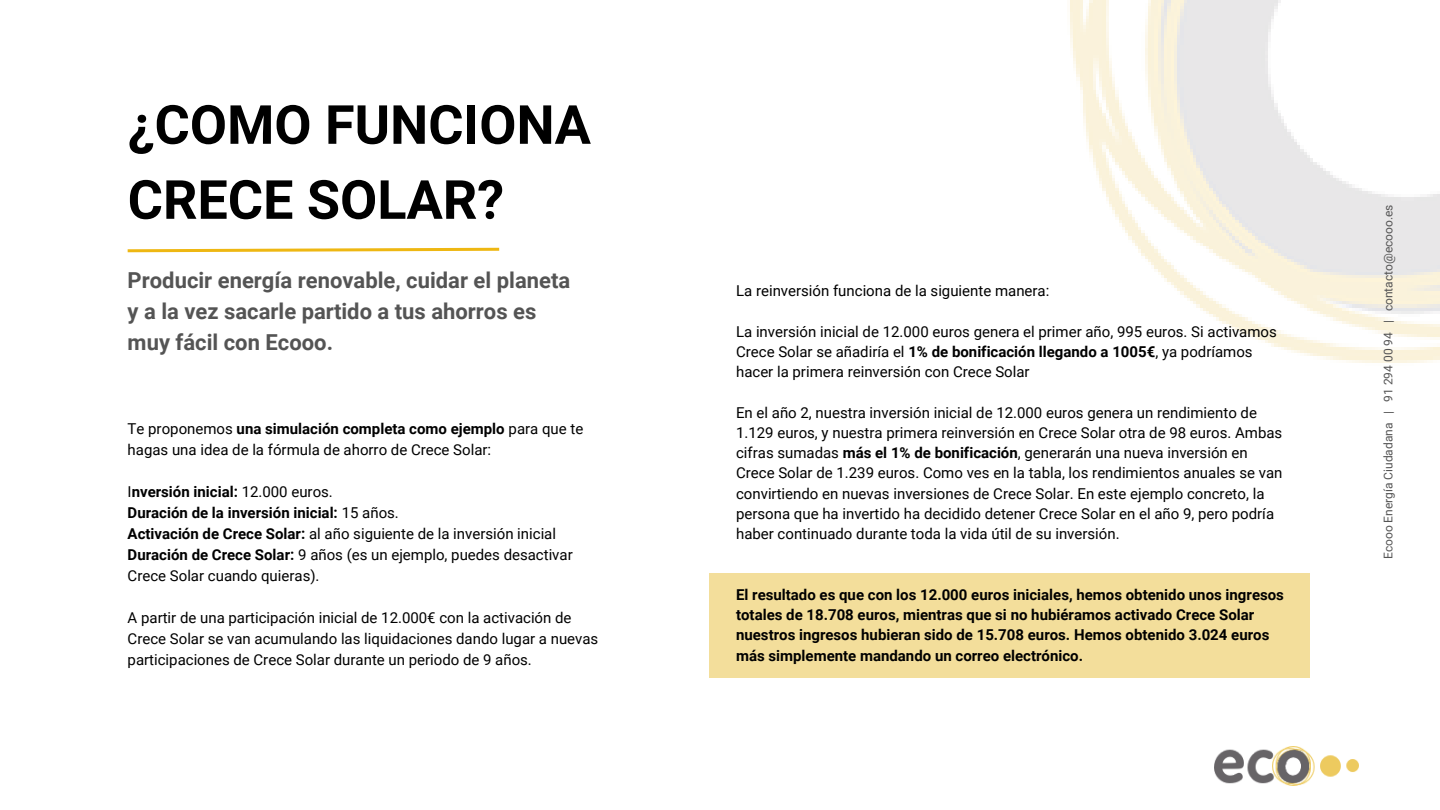
<style>
.page{position:relative;width:1440px;height:810px;background:#fff}
.page>*{position:absolute;margin:0;border:0;box-sizing:border-box;transform-origin:0 0}
.t1{font:700 54px/75px "Roboto";color:#000}
.t2{font:700 22px/30.8px "Roboto";color:#545454}
.t3{font:15px/20.2px "Roboto";color:#000}
.t4{font:700 15px/20.2px "Roboto";color:#000}
.t5{font:12px "Roboto";color:#545454}
.s1{font-weight:700}
</style>
<div class="page">
<img style="left:1070px;top:0;width:370px;height:363px">
<div style="left:709px;top:574px;width:600px;height:104px;background:#f3de9b"></div>
<img style="left:1215px;top:746px;width:144px;height:39px">
<svg style="left:127px;top:247px;width:373px;height:6px"></svg>
<p class="t1" style="left:128px;top:88px;width:465px">¿COMO FUNCIONA<br>CRECE SOLAR?</p>
<h3 class="t2" style="left:128px;top:265px;width:444px">Producir energía renovable, cuidar el planeta y a la vez sacarle partido a tus ahorros es muy fácil con Ecooo.</h3>
<h4 class="t3" style="left:128px;top:418px;width:457px;line-height:21px">Te proponemos <span class="s1">una simulación completa como ejemplo</span> para que te hagas una idea de la fórmula de ahorro de Crece Solar:</h4>
<h4 class="t3" style="left:128px;top:481px;width:447px;line-height:21px">I<span class="s1">nversión inicial:</span> 12.000 euros.<br><span class="s1">Duración de la inversión inicial:</span> 15 años.<br><span class="s1">Activación de Crece Solar:</span> al año siguiente de la inversión inicial <span class="s1">Duración de Crece Solar:</span> 9 años (es un ejemplo, puedes desactivar Crece Solar cuando quieras).</h4>
<h4 class="t3" style="left:128px;top:607px;width:472px;line-height:21px">A partir de una participación inicial de 12.000€ con la activación de<br>Crece Solar se van acumulando las liquidaciones dando lugar a nuevas participaciones de Crece Solar durante un periodo de 9 años.</h4>
<h2 class="t3" style="left:736px;top:281px;width:315px">La reinversión funciona de la siguiente manera:</h2>
<h4 class="t3" style="left:736px;top:321px;width:542px">La inversión inicial de 12.000 euros genera el primer año, 995 euros. Si activamos<br>Crece Solar se añadiría el <span class="s1">1% de bonificación llegando a 1005€</span>, ya podríamos hacer la primera reinversión con Crece Solar</h4>
<h4 class="t3" style="left:736px;top:402px;width:548px">En el año 2, nuestra inversión inicial de 12.000 euros genera un rendimiento de 1.129 euros, y nuestra primera reinversión en Crece Solar otra de 98 euros. Ambas cifras sumadas <span class="s1">más el 1% de bonificación</span>, generarán una nueva inversión en Crece Solar de 1.239 euros. Como ves en la tabla, los rendimientos anuales se van convirtiendo en nuevas inversiones de Crece Solar. En este ejemplo concreto, la persona que ha invertido ha decidido detener Crece Solar en el año 9, pero podría haber continuado durante toda la vida útil de su inversión.</h4>
<h4 class="t4" style="left:736px;top:585px;width:549px">El resultado es que con los 12.000 euros iniciales, hemos obtenido unos ingresos totales de 18.708 euros, mientras que si no hubiéramos activado Crece Solar nuestros ingresos hubieran sido de 15.708 euros. Hemos obtenido 3.024 euros más simplemente mandando un correo electrónico.</h4>
<p class="t5" style="left:1381px;top:559px;width:356px;rotate:-90deg">Ecooo Energía Ciudadana | 91 294 00 94 | contacto@ecooo.es</p>
</div>
